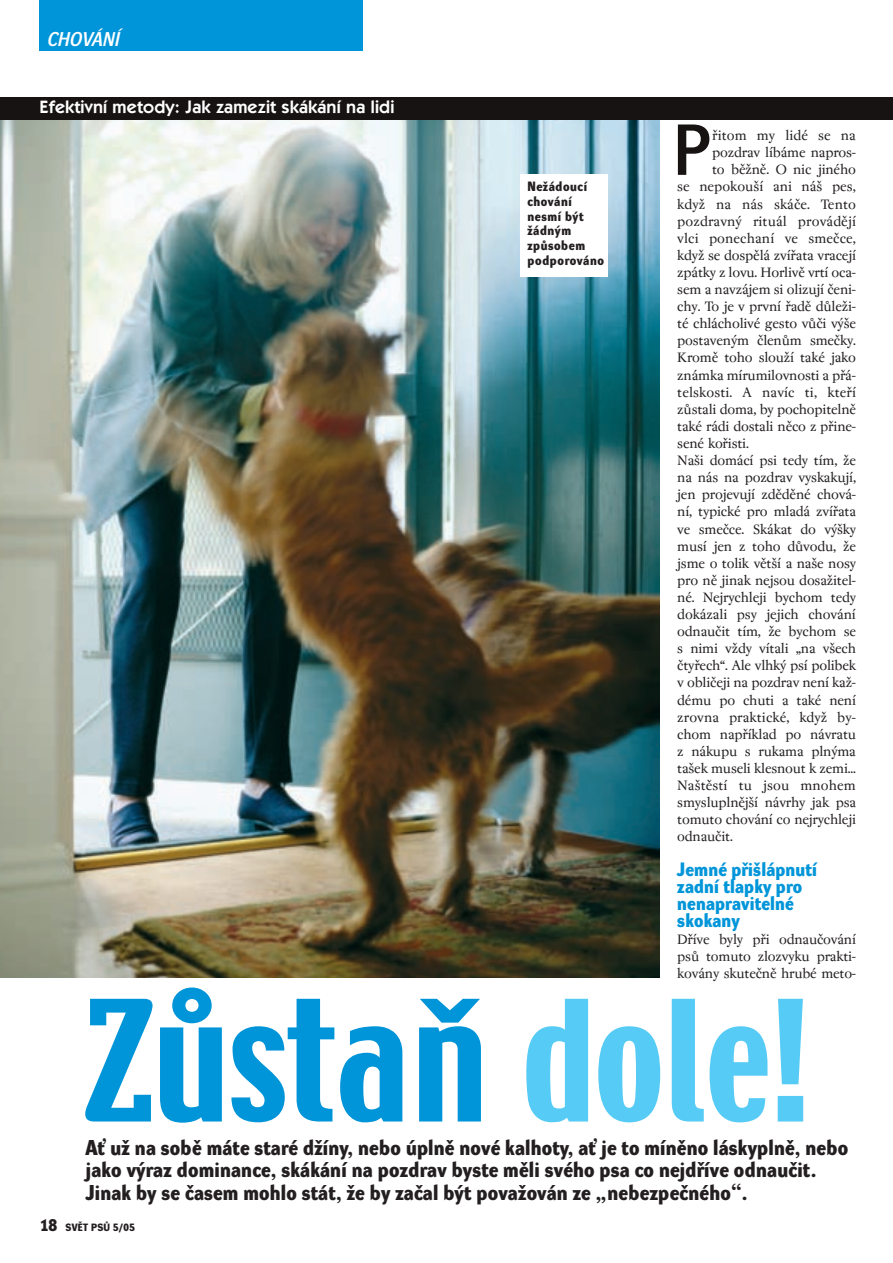
<style>
.page{position:relative;width:893px;height:1263px;background:#fff}
.page>*{position:absolute;margin:0;border:0;box-sizing:border-box;transform-origin:0 0}
.t1{font:148.8px "Techno CE";color:#0095d9}
.t2{font:70.5px "Dynamo DD";color:#171312}
.t3{font:21px/23px "Dynamo DB";letter-spacing:.01em;color:#231f20}
.t4{font:19.5px "Dynamo D Italic D";letter-spacing:.01em;color:#fff}
.t5{font:18.9px/17.1px "Dynamo DB";letter-spacing:.01em;color:#0095d9}
.t6{font:600 18px "Itc Kabel CE";letter-spacing:.01em;color:#fff}
.t7{font:15px/17.1px "Regent";letter-spacing:-.015em;color:#231f20;text-align:justify}
.t8{font:15px "Regent";letter-spacing:.005em;color:#231f20}
.t9{font:13.2px/14.9px "Dynamo DB";letter-spacing:.045em;color:#231f20}
.t10{font:10.35px "Dynamo DB";letter-spacing:.03em;color:#231f20}
.s1{color:#56cbf5}
.s2{font-size:16.5px}
</style>
<div class="page">
<img style="left:0;top:0;width:892px;height:978px">
<h3 class="t4" style="left:47px;top:32px;width:74px">CHOVÁNÍ</h3>
<p class="t6" style="left:40px;top:101px;width:356px">Efektivní metody: Jak zamezit skákání na lidi</p>
<p class="t9" style="left:527px;top:180px;width:61px">NeÏádoucí</p>
<p class="t9" style="left:527px;top:195px;width:78px">chování nesmí b˘t<br>Ïádn˘m zpÛsobem podporováno</p>
<h2 class="t2" style="left:673px;top:122px;width:37px">P</h2>
<p class="t8" style="left:712px;top:130px;width:145px">fiitom my lidé se na</p>
<p class="t7" style="left:712px;top:145px;width:145px">pozdrav líbáme napros-</p>
<p class="t7" style="left:712px;top:162px;width:145px">to bûÏnû. O nic jiného</p>
<p class="t7" style="left:677px;top:179px;width:180px">se nepokou‰í ani ná‰ pes,</p>
<p class="t8" style="left:677px;top:198px;width:180px">kdyÏ na nás skáãe. Tento</p>
<p class="t8" style="left:677px;top:215px;width:180px">pozdravn˘ rituál provádûjí</p>
<p class="t8" style="left:677px;top:232px;width:180px">vlci ponechaní ve smeãce,</p>
<p class="t7" style="left:677px;top:248px;width:180px">kdyÏ se dospûlá zvífiata vracejí</p>
<p class="t7" style="left:677px;top:265px;width:180px">zpátky z lovu. Horlivû vrtí oca-</p>
<p class="t7" style="left:677px;top:282px;width:180px">sem a navzájem si olizují ãeni-</p>
<p class="t7" style="left:677px;top:299px;width:180px">chy. To je v první fiadû dÛleÏi-</p>
<p class="t7" style="left:677px;top:316px;width:180px">té chlácholivé gesto vÛãi v˘‰e</p>
<p class="t7" style="left:677px;top:333px;width:180px">postaven˘m ãlenÛm smeãky.</p>
<p class="t7" style="left:677px;top:350px;width:180px">Kromû toho slouÏí také jako</p>
<p class="t7" style="left:677px;top:367px;width:180px">známka mírumilovnosti a pfiá-</p>
<p class="t8" style="left:677px;top:386px;width:180px">telskosti. A navíc ti, ktefií</p>
<p class="t7" style="left:677px;top:402px;width:180px">zÛstali doma, by pochopitelnû</p>
<p class="t7" style="left:677px;top:419px;width:180px">také rádi dostali nûco z pfiine-</p>
<p class="t7" style="left:677px;top:436px;width:73px">sené kofiisti.</p>
<p class="t7" style="left:677px;top:453px;width:180px">Na‰i domácí psi tedy tím, Ïe</p>
<p class="t7" style="left:677px;top:470px;width:180px">na nás na pozdrav vyskakují,</p>
<p class="t7" style="left:677px;top:487px;width:180px">jen projevují zdûdûné chová-</p>
<p class="t7" style="left:677px;top:504px;width:180px">ní, typické pro mladá zvífiata</p>
<p class="t7" style="left:677px;top:521px;width:180px">ve smeãce. Skákat do v˘‰ky</p>
<p class="t7" style="left:677px;top:538px;width:180px">musí jen z toho dÛvodu, Ïe</p>
<p class="t7" style="left:677px;top:555px;width:180px">jsme o tolik vût‰í a na‰e nosy</p>
<p class="t7" style="left:677px;top:573px;width:180px">pro nû jinak nejsou dosaÏitel-</p>
<p class="t7" style="left:677px;top:590px;width:180px">né. Nejrychleji bychom tedy</p>
<p class="t7" style="left:677px;top:607px;width:180px">dokázali psy jejich chování</p>
<p class="t7" style="left:677px;top:624px;width:180px">odnauãit tím, Ïe bychom se</p>
<p class="t7" style="left:677px;top:641px;width:180px">s nimi vÏdy vítali „na v‰ech</p>
<p class="t7" style="left:677px;top:658px;width:180px">ãtyfiech“. Ale vlhk˘ psí polibek</p>
<p class="t7" style="left:677px;top:675px;width:180px">v obliãeji na pozdrav není kaÏ-</p>
<p class="t7" style="left:677px;top:692px;width:180px">dému po chuti a také není</p>
<p class="t8" style="left:677px;top:711px;width:180px">zrovna praktické, kdyÏ by-</p>
<p class="t7" style="left:677px;top:726px;width:180px">chom napfiíklad po návratu</p>
<p class="t7" style="left:677px;top:744px;width:180px">z nákupu s rukama pln˘ma</p>
<p class="t7" style="left:677px;top:761px;width:180px">ta‰ek museli klesnout k zemi...</p>
<p class="t8" style="left:677px;top:779px;width:180px">Na‰tûstí tu jsou mnohem</p>
<p class="t7" style="left:677px;top:795px;width:180px">smysluplnûj‰í návrhy jak psa</p>
<p class="t7" style="left:677px;top:812px;width:180px">tomuto chování co nejrychleji</p>
<p class="t7" style="left:677px;top:829px;width:57px">odnauãit.</p>
<p class="t5" style="left:677px;top:862px;width:141px">Jemné pfii‰lápnutí zadní tlapky pro nenapravitelné skokany</p>
<p class="t7" style="left:677px;top:932px;width:180px">Dfiíve byly pfii odnauãování psÛ tomuto zlozvyku prakti&shy;kovány skuteãnû hrubé meto-</p>
<h1 class="t1" style="left:83px;top:999px;width:727px">Zůstaň <span class="s1">dole!</span></h1>
<p class="t3" style="left:86px;top:1137px;width:764px">AÈ uÏ na sobû máte staré dÏíny, nebo úplnû nové kalhoty, aÈ je to mínûno láskyplnû, nebo jako v˘raz dominance, skákání na pozdrav byste mûli svého psa co nejdfiíve odnauãit.<br>Jinak by se ãasem mohlo stát, Ïe by zaãal b˘t povaÏován ze „nebezpeãného“.</p>
<p class="t10" style="left:40px;top:1223px;width:97px"><span class="s2">18</span> SVùT PSÒ 5/05</p>
</div>
